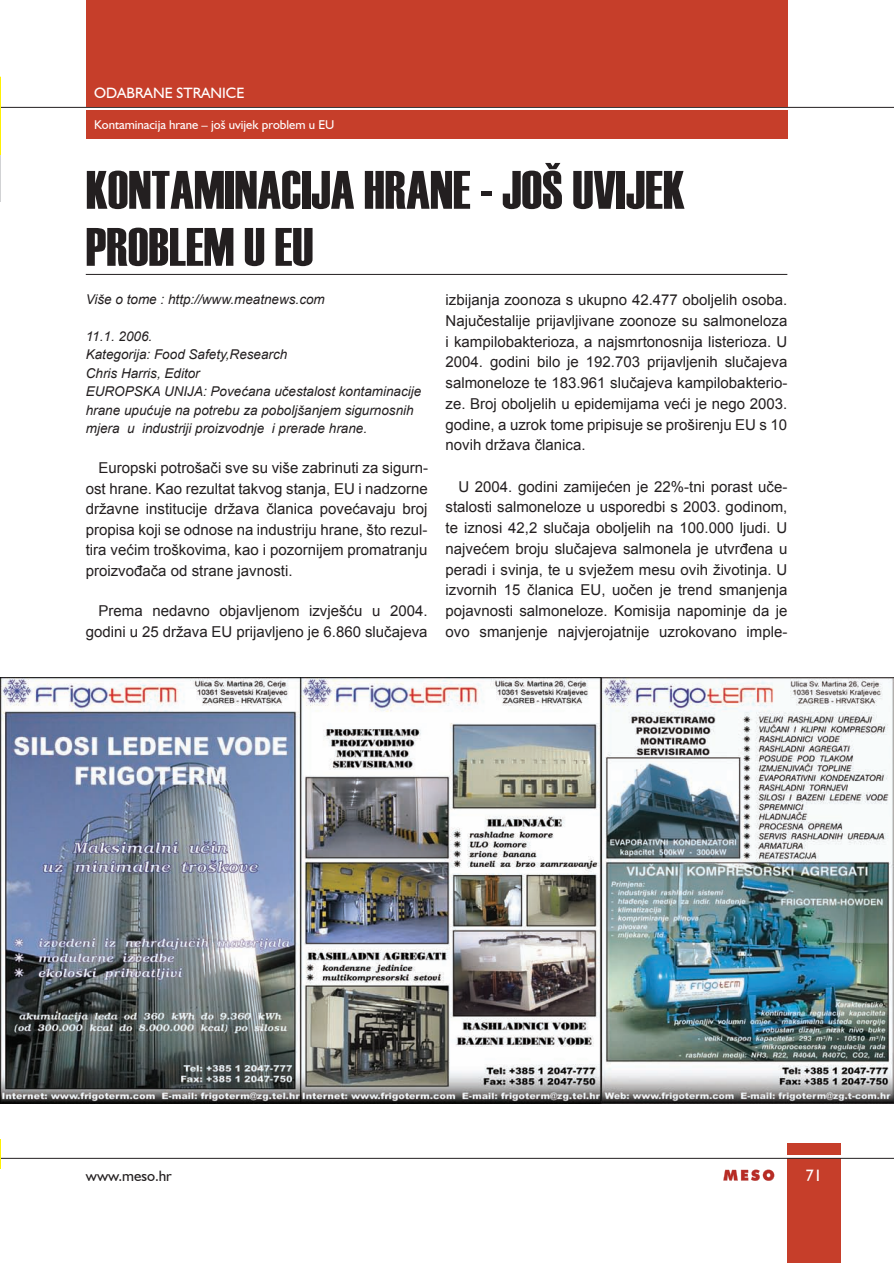
<style>
.page{position:relative;width:894px;height:1263px;background:#fff}
.page>*{position:absolute;margin:0;border:0;box-sizing:border-box;transform-origin:0 0}
.t1{font:54px/57px "Haettenschweiler";color:#231f20}
.t2{font:16.5px "Humanist 521 BT";color:#fff}
.t3{font:15px/20.7px "Arial";color:#231f20;text-align:justify}
.t4{font:15px "Humanist 521 BT";color:#fff}
.t5{font:15px "Humanist 521 BT";color:#231f20}
.t6{font:italic 13.5px/18.5px "Arial";color:#231f20}
.t7{font:12.75px "Humanist 521 BT";color:#fff}
</style>
<div class="page">
<svg style="left:723px;top:1169px;width:51px;height:11px"></svg>
<hr style="left:1px;top:107px;width:893px;height:1px;background:#231f20">
<div style="left:86px;top:0;width:701px;height:107px;background:#c63e2a"></div>
<div style="left:787px;top:1157px;width:54px;height:105px;background:#c63e2a"></div>
<hr style="left:1px;top:1157px;width:893px;height:1px;background:#231f20">
<div style="left:787px;top:1143px;width:54px;height:11px;background:#c63e2a"></div>
<div style="left:86px;top:110px;width:701px;height:29px;background:#c63e2a"></div>
<hr style="left:86px;top:274px;width:701px;height:1px;background:#231f20">
<img style="left:2px;top:678px;width:892px;height:425px">
<svg style="left:0;top:76px;width:2px;height:1093px"></svg>
<p class="t4" style="left:94px;top:83px;width:152px">ODABRANE STRANICE</p>
<p class="t7" style="left:94px;top:117px;width:242px">Kontaminacija hrane – još uvijek problem u EU</p>
<h1 class="t1" style="left:86px;top:161px;width:601px">KONTAMINACIJA HRANE - JOŠ UVIJEK<br>PROBLEM U EU</h1>
<p class="t6" style="left:86px;top:290px;width:241px">Više o tome : http://www.meatnews.com</p>
<p class="t6" style="left:86px;top:327px;width:337px">11.1. 2006.<br>Kategorija: Food Safety,Research<br>Chris Harris, Editor<br>EUROPSKA UNIJA: Povećana učestalost kontaminacije hrane upućuje na potrebu za poboljšanjem sigurnosnih mjera u industriji proizvodnje i prerade hrane.</p>
<p class="t3" style="left:86px;top:458px;width:344px;text-indent:13px">Europski potrošači sve su više zabrinuti za sigurn&shy;ost hrane. Kao rezultat takvog stanja, EU i nadzorne državne institucije država članica povećavaju broj propisa koji se odnose na industriju hrane, što rezul&shy;tira većim troškovima, kao i pozornijem promatranju proizvođača od strane javnosti.</p>
<p class="t3" style="left:86px;top:601px;width:343px;text-align:right">Prema nedavno objavljenom izvješću u 2004. godini u 25 država EU prijavljeno je 6.860 slučajeva</p>
<p class="t3" style="left:446px;top:290px;width:343px">izbijanja zoonoza s ukupno 42.477 oboljelih osoba.<br>Najučestalije prijavljivane zoonoze su salmoneloza i kampilobakterioza, a najsmrtonosnija listerioza. U 2004. godini bilo je 192.703 prijavljenih slučajeva salmoneloze te 183.961 slučajeva kampilobakterio&shy;ze. Broj oboljelih u epidemijama veći je nego 2003. godine, a uzrok tome pripisuje se proširenju EU s 10 novih država članica.</p>
<p class="t3" style="left:446px;top:476px;width:343px;text-indent:13px">U 2004. godini zamijećen je 22%-tni porast uče&shy;stalosti salmoneloze u usporedbi s 2003. godinom, te iznosi 42,2 slučaja oboljelih na 100.000 ljudi. U najvećem broju slučajeva salmonela je utvrđena u peradi i svinja, te u svježem mesu ovih životinja. U izvornih 15 članica EU, uočen je trend smanjenja pojavnosti salmoneloze. Komisija napominje da je ovo smanjenje najvjerojatnije uzrokovano imple-</p>
<p class="t5" style="left:86px;top:1166px;width:88px">www.meso.hr</p>
<p class="t2" style="left:806px;top:1165px;width:18px">71</p>
</div>
